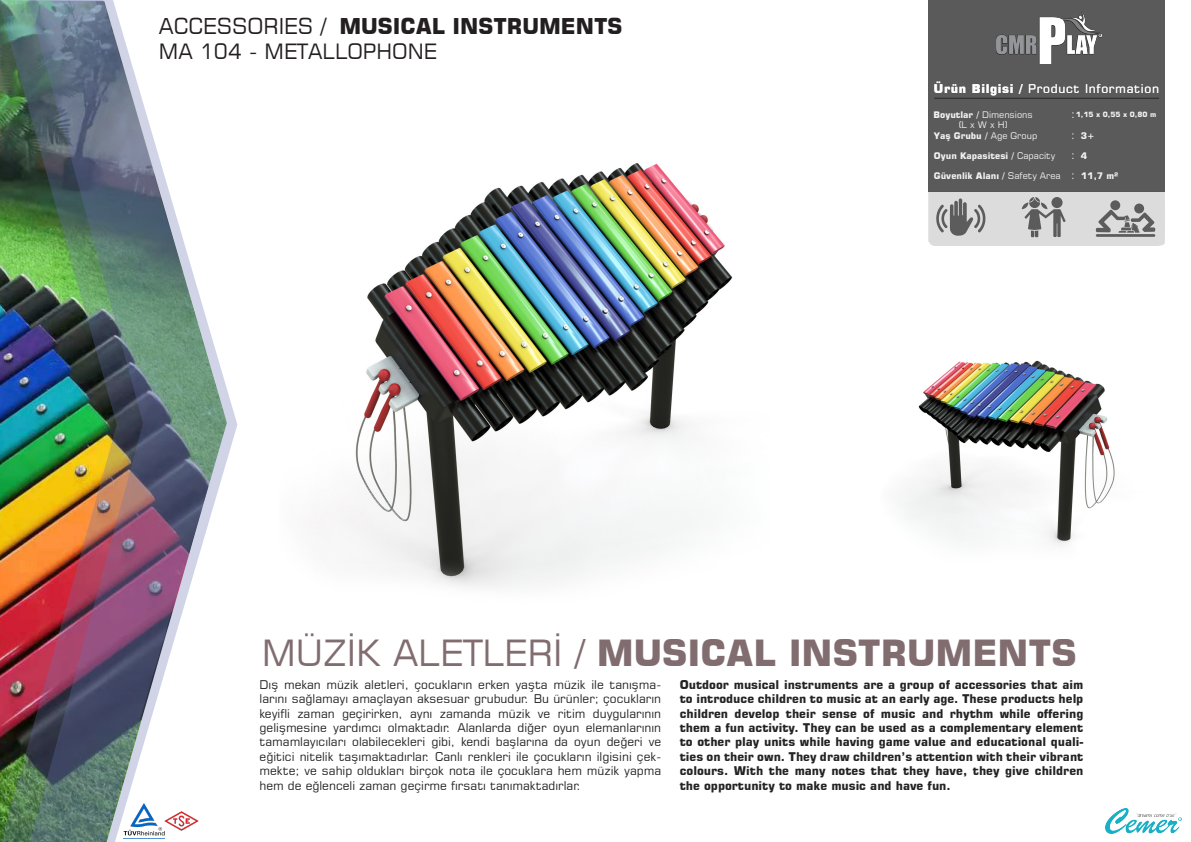
<style>
.page{position:relative;width:1191px;height:842px;background:#fff}
.page>*{position:absolute;margin:0;border:0;box-sizing:border-box;transform-origin:0 0}
.t1{font:700 36px "Square 721 BT";color:#816d70}
.t2{font:700 21.7px "Square 721 BT";color:#231f20}
.t3{font:21px "Square 721 BT";color:#231f20}
.t4{font:12px/14.4px "Square 721 BT";color:#232323;text-align:justify}
.t5{font:700 12px/14.4px "Square 721 BT";color:#232323;text-align:justify}
.t6{font:12px "Square 721 BT";letter-spacing:.055em;color:#fff}
.t7{font:11px/21.3px "Square 721 BT";color:#f1f2f2}
.t8{font:700 9px/19.7px "Square 721 BT";color:#f1f2f2}
.t9{font:9px/10.8px "Square 721 BT";color:#f1f2f2;text-align:center}
.t10{font:700 7.2px "Square 721 BT";color:#f1f2f2}
.s1{font-weight:400}
.s2{font-weight:700}
</style>
<div class="page">
<img style="left:338px;top:163px;width:395px;height:425px">
<div style="left:928px;top:0;width:236px;height:191px;background:#5a5a5a"></div>
<hr style="left:934px;top:98px;width:225px;height:1px;background:#231f20">
<img style="left:996px;top:13px;width:105px;height:51px">
<img style="left:1105px;top:808px;width:76px;height:25px">
<svg style="left:928px;top:191px;width:237px;height:55px;background:#c1c1c1"></svg>
<img style="left:0;top:0;width:237px;height:842px">
<img style="left:905px;top:360px;width:210px;height:185px">
<h2 class="t2" style="left:159px;top:13px;width:465px"><span class="s1">ACCESSORIES /</span> MUSICAL INSTRUMENTS</h2>
<h3 class="t3" style="left:159px;top:38px;width:280px">MA 104 - METALLOPHONE</h3>
<p class="t6" style="left:934px;top:81px;width:227px"><span class="s2">Ürün Bilgisi /</span> Product Information</p>
<p class="t9" style="left:933px;top:109px;width:101px"><span class="s2">Boyutlar /</span> Dimensions (L x W x H)</p>
<p class="t7" style="left:1071px;top:103px;width:5px">: :</p>
<p class="t7" style="left:1071px;top:144px;width:5px;line-height:20.2px">: :</p>
<p class="t10" style="left:1076px;top:110px;width:82px">1,15 x 0,55 x 0,80 m</p>
<p class="t8" style="left:1081px;top:126px;width:15px">3+<br>4</p>
<p class="t8" style="left:1081px;top:166px;width:39px">11,7 m²</p>
<p class="t8" style="left:934px;top:126px;width:123px">Yaş Grubu / <span class="s1">Age Group<br></span>Oyun Kapasitesi / <span class="s1">Capacity</span></p>
<p class="t8" style="left:934px;top:166px;width:128px">Güvenlik Alanı / <span class="s1">Safety Area</span></p>
<h1 class="t1" style="left:262px;top:631px;width:816px"><span class="s1">MÜZİK ALETLERİ /</span> MUSICAL INSTRUMENTS</h1>
<p class="t4" style="left:259px;top:677px;width:403px">Dış mekan müzik aletleri, çocukların erken yaşta müzik ile tanışma&shy;larını sağlamayı amaçlayan aksesuar grubudur. Bu ürünler; çocukların keyifli zaman geçirirken, aynı zamanda müzik ve ritim duygularının gelişmesine yardımcı olmaktadır. Alanlarda diğer oyun elemanlarının tamamlayıcıları olabilecekleri gibi, kendi başlarına da oyun değeri ve eğitici nitelik taşımaktadırlar. Canlı renkleri ile çocukların ilgisini çek&shy;mekte; ve sahip oldukları birçok nota ile çocuklara hem müzik yapma hem de eğlenceli zaman geçirme fırsatı tanımaktadırlar.</p>
<p class="t5" style="left:679px;top:677px;width:405px">Outdoor musical instruments are a group of accessories that aim to introduce children to music at an early age. These products help children develop their sense of music and rhythm while offering them a fun activity. They can be used as a complementary element to other play units while having game value and educational quali&shy;ties on their own. They draw children’s attention with their vibrant colours. With the many notes that they have, they give children the opportunity to make music and have fun.</p>
</div>
